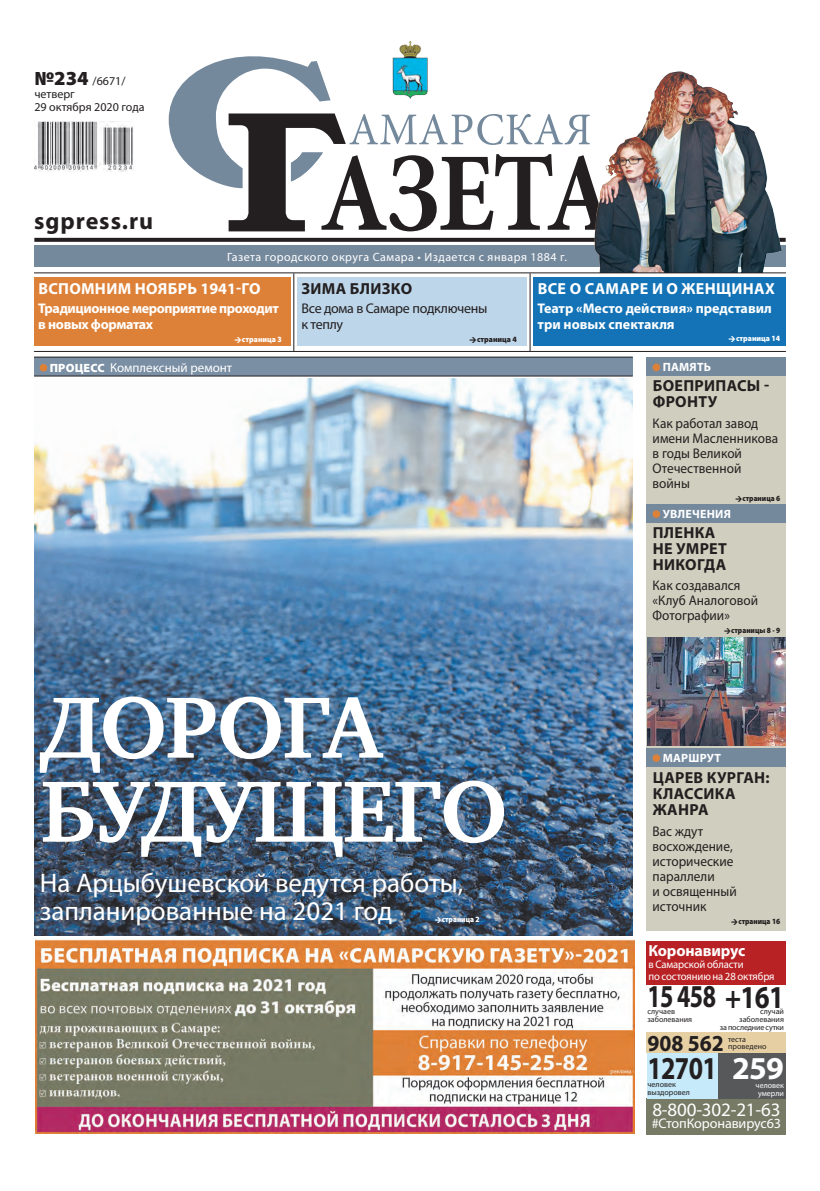
<style>
.page{position:relative;width:820px;height:1191px;background:#fff}
.page>*{position:absolute;margin:0;border:0;box-sizing:border-box;transform-origin:0 0}
.t1{font:700 89px/84px "Charter C";letter-spacing:-.025em;color:#fff}
.t2{font:700 32px "Myriad Pro";letter-spacing:-.025em;color:#231f20;scale:.75 1}
.t3{font:700 32px "Myriad Pro";letter-spacing:-.025em;color:#231f20;scale:.81 1}
.t4{font:700 32px "Myriad Pro";color:#fff}
.t5{font:27px/28px "Myriad Pro";color:#fff}
.t6{font:700 24px "Myriad Pro";letter-spacing:.04em;color:#231f20}
.t7{font:700 23px "Myriad Pro";color:#231f20;scale:.94 1}
.t8{font:19px "Myriad Pro";letter-spacing:-.01em;color:#fff}
.t9{font:700 16px/16px "Myriad Pro";letter-spacing:.02em;color:#231f20}
.t10{font:700 16px "Myriad Pro";letter-spacing:.02em;color:#fff}
.t11{font:700 16px "Myriad Pro";letter-spacing:-.01em;color:#fff}
.t12{font:14px/15px "Myriad Pro";color:#231f20;scale:.95 1}
.t13{font:700 14px/16px "Myriad Pro";color:#fff}
.t14{font:700 14px/16px "Myriad Pro";letter-spacing:-.025em;color:#fff}
.t15{font:14px/16px "Myriad Pro";letter-spacing:-.02em;color:#231f20}
.t16{font:14px "Myriad Pro";letter-spacing:-.01em;color:#fff}
.t17{font:13px "Myriad Pro";color:#fff}
.t18{font:12px "Myriad Pro";letter-spacing:.04em;color:#fff}
.t19{font:12px/13px "Myriad Pro";color:#231f20}
.t20{font:700 12px "Myriad Pro";letter-spacing:.02em;color:#fff}
.t21{font:11px/12px "Myriad Pro";letter-spacing:-.01em;color:#fff}
.t22{font:8px/8px "Myriad Pro";color:#231f20}
.t23{font:900 8px "Myriad Pro";color:#231f20;scale:.9 1}
.t24{font:900 8px "Myriad Pro";color:#fff;scale:.95 1}
.t25{font:8px/8px "Myriad Pro";color:#fff;text-align:center}
.t26{font:900 8px "Myriad Pro";color:#fff;scale:.9 1}
.t27{font:900 8px "Myriad Pro";color:#231f20;scale:.95 1}
.s1{font-weight:900;font-size:20px}
.s2{font-weight:900;font-size:12px}
</style>
<div class="page">
<img style="left:34px;top:378px;width:597px;height:557px">
<div style="left:34px;top:246px;width:751px;height:21px;background:#75899d"></div>
<hr style="left:34px;top:351px;width:751px;height:1px;background:#231f20">
<div style="left:297px;top:277px;width:229px;height:68px;background:#bdd6ea"></div>
<div style="left:34px;top:277px;width:256px;height:68px;background:#de8138"></div>
<hr style="left:293px;top:273px;width:1px;height:78px;background:#231f20">
<hr style="left:529px;top:273px;width:1px;height:78px;background:#231f20">
<svg style="left:34px;top:238px;width:549px;height:4px;background:#2c2829"></svg>
<img style="left:34px;top:122px;width:100px;height:49px">
<svg style="left:169px;top:41px;width:414px;height:190px"></svg>
<div style="left:34px;top:357px;width:598px;height:19px;background:#7a8fa4"></div>
<hr style="left:34px;top:357px;width:598px;height:1px;background:#231f20">
<hr style="left:34px;top:376px;width:598px;height:1px;background:#231f20">
<div style="left:40px;top:364px;width:7px;height:7px;background:#de8138;border-radius:50%"></div>
<div style="left:646px;top:373px;width:139px;height:558px;background:#d0cfbf"></div>
<div style="left:646px;top:357px;width:139px;height:19px;background:#75899d"></div>
<div style="left:652px;top:363px;width:7px;height:8px;background:#de8138;border-radius:50%"></div>
<div style="left:646px;top:748px;width:139px;height:18px;background:#75899d"></div>
<div style="left:652px;top:754px;width:7px;height:8px;background:#de8138;border-radius:50%"></div>
<div style="left:646px;top:504px;width:139px;height:19px;background:#75899d"></div>
<div style="left:652px;top:510px;width:7px;height:8px;background:#de8138;border-radius:50%"></div>
<div style="left:646px;top:941px;width:139px;height:43px;background:#b82224"></div>
<div style="left:646px;top:1098px;width:139px;height:36px;background:#777a65"></div>
<div style="left:646px;top:1051px;width:72px;height:47px;background:#c6eafa"></div>
<div style="left:718px;top:1051px;width:67px;height:47px;background:#57585a"></div>
<div style="left:646px;top:1032px;width:139px;height:21px;background:#e6d0a3"></div>
<div style="left:533px;top:277px;width:252px;height:68px;background:#1373b6"></div>
<img style="left:35px;top:938px;width:599px;height:195px">
<img style="left:647px;top:637px;width:138px;height:108px">
<img style="left:583px;top:71px;width:203px;height:202px">
<hr style="left:34px;top:272px;width:751px;height:1px;background:#231f20">
<svg style="left:435px;top:916px;width:6px;height:6px"></svg>
<p class="t19" style="left:34px;top:74px;width:112px"><span class="s1">№234</span> /6671/ четверг<br>29 октября 2020 года</p>
<h3 class="t6" style="left:34px;top:205px;width:120px">sgpress.ru</h3>
<p class="t18" style="left:227px;top:249px;width:341px">Газета городского округа Самара • Издается с января 1884 г.</p>
<p class="t10" style="left:38px;top:278px;width:224px">ВСПОМНИМ НОЯБРЬ 1941-ГО</p>
<p class="t14" style="left:38px;top:299px;width:242px">Традиционное мероприятие проходит в новых форматах</p>
<p class="t9" style="left:301px;top:280px;width:112px">ЗИМА БЛИЗКО</p>
<p class="t15" style="left:301px;top:300px;width:188px">Все дома в Самаре подключены к теплу</p>
<p class="t10" style="left:537px;top:278px;width:238px">ВСЕ О САМАРЕ И О ЖЕНЩИНАХ</p>
<p class="t13" style="left:537px;top:299px;width:235px">Театр «Место действия» представил три новых спектакля</p>
<p class="t24" style="left:242px;top:335px;width:43px">страница 3</p>
<p class="t27" style="left:477px;top:335px;width:43px">страница 4</p>
<p class="t24" style="left:735px;top:334px;width:48px">страница 14</p>
<p class="t17" style="left:50px;top:359px;width:184px"><span class="s2">ПРОЦЕСС</span> Комплексный ремонт</p>
<p class="t20" style="left:662px;top:359px;width:50px">ПАМЯТЬ</p>
<p class="t9" style="left:652px;top:377px;width:118px">БОЕПРИПАСЫ -<br>ФРОНТУ</p>
<p class="t12" style="left:652px;top:415px;width:133px">Как работал завод имени Масленникова в годы Великой<br>Отечественной войны</p>
<p class="t23" style="left:742px;top:493px;width:43px">страница 6</p>
<p class="t20" style="left:662px;top:506px;width:70px">УВЛЕЧЕНИЯ</p>
<p class="t9" style="left:652px;top:523px;width:76px">ПЛЕНКА<br>НЕ УМРЕТ<br>НИКОГДА</p>
<p class="t12" style="left:652px;top:578px;width:113px">Как создавался «Клуб Аналоговой<br>Фотографии»</p>
<p class="t23" style="left:730px;top:626px;width:56px">страницы 8 - 9</p>
<h1 class="t1" style="left:40px;top:686px;width:468px">ДОРОГА<br>БУДУЩЕГО</h1>
<h3 class="t5" style="left:40px;top:869px;width:425px">На Арцыбушевской ведутся работы, запланированные на 2021 год</h3>
<p class="t26" style="left:441px;top:914px;width:43px">страница 2</p>
<p class="t20" style="left:662px;top:750px;width:60px">МАРШРУТ</p>
<p class="t9" style="left:652px;top:769px;width:118px">ЦАРЕВ КУРГАН:<br>КЛАССИКА<br>ЖАНРА</p>
<p class="t12" style="left:652px;top:823px;width:90px">Вас ждут восхождение, исторические параллели<br>и освященный источник</p>
<p class="t23" style="left:738px;top:916px;width:48px">страница 16</p>
<p class="t11" style="left:648px;top:940px;width:98px">Коронавирус</p>
<p class="t21" style="left:648px;top:958px;width:128px">в Самарской области<br>по состоянию на 28 октября</p>
<h2 class="t2" style="left:647px;top:975px;width:183px">15 458 +161</h2>
<p class="t22" style="left:647px;top:1007px;width:46px">случаев заболевания</p>
<p class="t22" style="left:719px;top:1007px;width:66px;text-align:right">случай заболевания<br>за последние сутки</p>
<h2 class="t3" style="left:647px;top:1047px;width:87px">12701</h2>
<p class="t22" style="left:647px;top:1080px;width:30px">человек</p>
<h3 class="t7" style="left:647px;top:1028px;width:83px">908 562</h3>
<p class="t22" style="left:727px;top:1035px;width:40px;line-height:7px">теста проведено</p>
<h2 class="t4" style="left:732px;top:1047px;width:53px">259</h2>
<p class="t22" style="left:647px;top:1088px;width:44px">выздоровел</p>
<p class="t25" style="left:755px;top:1081px;width:30px">человек умерли</p>
<h3 class="t8" style="left:652px;top:1098px;width:129px">8-800-302-21-63</h3>
<p class="t16" style="left:651px;top:1114px;width:131px">#СтопКоронавирус63</p>
</div>
